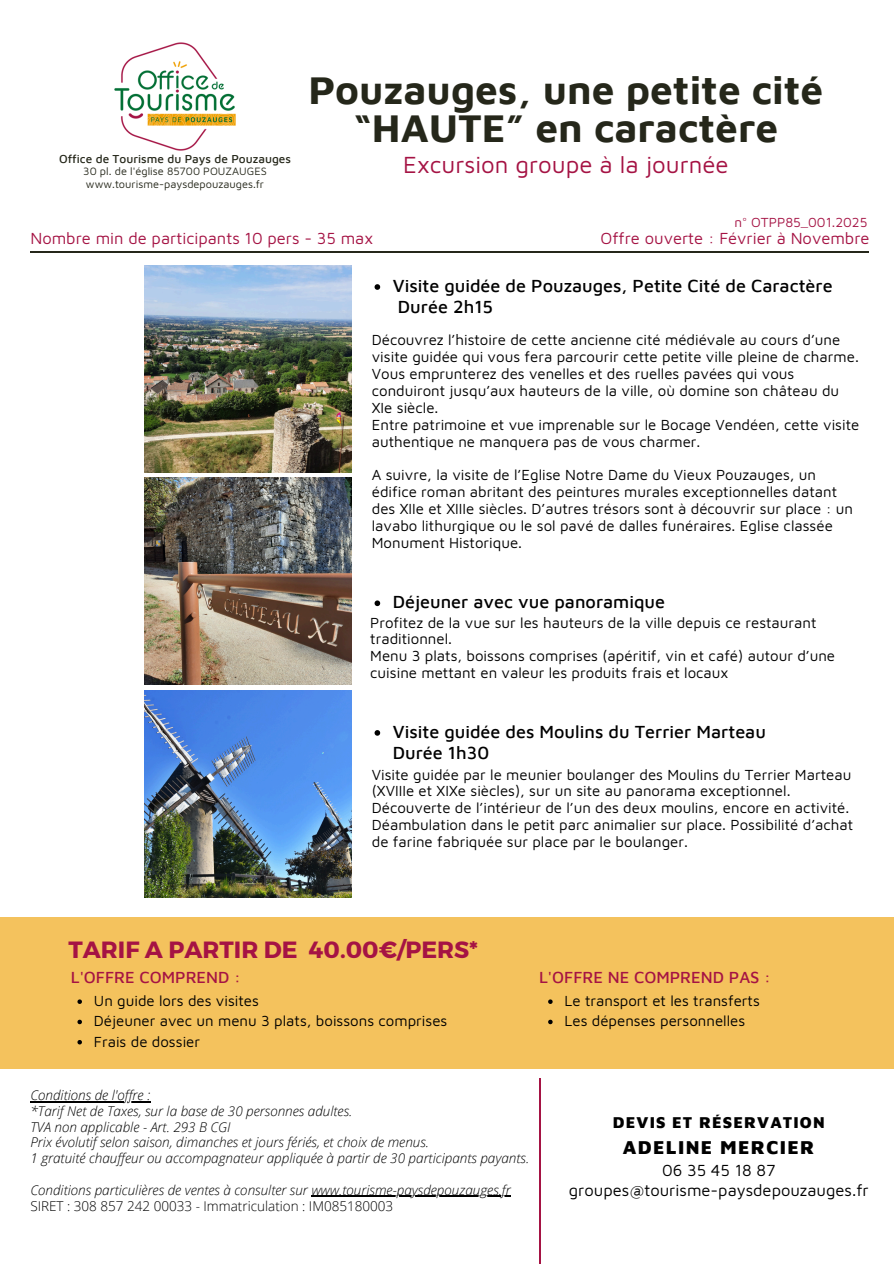
<style>
.page{position:relative;width:894px;height:1264px;background:#fff}
.page>*{position:absolute;margin:0;border:0;box-sizing:border-box;transform-origin:0 0}
.t1{font:700 40.5px/37.2px "Maven Pro";color:#25271a;text-align:center}
.t2{font:24px "Maven Pro";color:#a51344}
.t3{font:700 23.4px "Montserrat";color:#a51344}
.t4{font:900 19.05px "Maven Pro";letter-spacing:.07em;color:#000}
.t5{font:500 18px "Maven Pro";color:#000}
.t6{font:16.5px "Maven Pro";color:#a51344}
.t7{font:16.5px "Maven Pro";color:#000}
.t8{font:500 16.5px "Maven Pro";color:#a51344}
.t9{font:900 16.05px "Maven Pro";letter-spacing:.07em;color:#000}
.t10{font:15px/16.8px "Maven Pro";color:#000}
.t11{font:italic 300 13.5px "Open Sans";color:#000}
.t12{font:300 13.5px "Open Sans";color:#000}
.t13{font:13.5px "Maven Pro";color:#a51344}
.t14{font:500 11.85px "Maven Pro";color:#25271a}
.t15{font:10.95px "Maven Pro";color:#25271a}
</style>
<div class="page">
<hr style="left:30px;top:251px;width:839px;height:2px;background:#25271a">
<img style="left:114px;top:42px;width:122px;height:109px">
<hr style="left:539px;top:1077px;width:1px;height:186px;background:#a51344">
<img style="left:145px;top:265px;width:207px;height:207px">
<img style="left:145px;top:478px;width:207px;height:206px">
<div style="left:0;top:916px;width:893px;height:152px;background:#f4c25d"></div>
<img style="left:145px;top:690px;width:207px;height:207px">
<svg style="left:77px;top:999px;width:5px;height:4px"></svg>
<svg style="left:77px;top:1019px;width:5px;height:5px"></svg>
<svg style="left:77px;top:1040px;width:5px;height:4px"></svg>
<svg style="left:548px;top:999px;width:4px;height:4px"></svg>
<svg style="left:548px;top:1019px;width:4px;height:5px"></svg>
<hr style="left:30px;top:1101px;width:120px;height:1px;background:#000">
<hr style="left:311px;top:1195px;width:200px;height:1px;background:#000">
<svg style="left:374px;top:284px;width:6px;height:6px"></svg>
<svg style="left:374px;top:730px;width:6px;height:5px"></svg>
<svg style="left:374px;top:600px;width:6px;height:6px"></svg>
<h5 class="t14" style="left:59px;top:151px;width:233px">Office de Tourisme du Pays de Pouzauges</h5>
<p class="t15" style="left:83px;top:164px;width:185px">30 pl. de l'église 85700 POUZAUGES</p>
<h2 class="t15" style="left:86px;top:177px;width:180px">www.tourisme-paysdepouzauges.fr</h2>
<p class="t1" style="left:308px;top:70px;width:516px">Pouzauges, une petite cité “HAUTE” en caractère</p>
<p class="t2" style="left:403px;top:149px;width:327px">Excursion groupe à la journée</p>
<h1 class="t13" style="left:734px;top:214px;width:134px">n° OTPP85_001.2025</h1>
<h3 class="t6" style="left:30px;top:228px;width:344px">Nombre min de participants 10 pers - 35 max</h3>
<p class="t6" style="left:600px;top:228px;width:270px">Offre ouverte : Février à Novembre</p>
<p class="t5" style="left:392px;top:275px;width:441px">Visite guidée de Pouzauges, Petite Cité de Caractère</p>
<p class="t5" style="left:398px;top:296px;width:97px">Durée 2h15</p>
<p class="t10" style="left:371px;top:331px;width:488px">Découvrez l’histoire de cette ancienne cité médiévale au cours d’une visite guidée qui vous fera parcourir cette petite ville pleine de charme.<br>Vous emprunterez des venelles et des ruelles pavées qui vous conduiront jusqu’aux hauteurs de la ville, où domine son château du XIe siècle.</p>
<p class="t10" style="left:371px;top:416px;width:489px">Entre patrimoine et vue imprenable sur le Bocage Vendéen, cette visite authentique ne manquera pas de vous charmer.</p>
<p class="t10" style="left:371px;top:466px;width:482px">A suivre, la visite de l’Eglise Notre Dame du Vieux Pouzauges, un édifice roman abritant des peintures murales exceptionnelles datant des XIIe et XIIIe siècles. D’autres trésors sont à découvrir sur place : un lavabo lithurgique ou le sol pavé de dalles funéraires. Eglise classée Monument Historique.</p>
<p class="t5" style="left:392px;top:591px;width:274px">Déjeuner avec vue panoramique</p>
<p class="t10" style="left:370px;top:613px;width:447px">Profitez de la vue sur les hauteurs de la ville depuis ce restaurant traditionnel.</p>
<h4 class="t10" style="left:370px;top:647px;width:466px">Menu 3 plats, boissons comprises (apéritif, vin et café) autour d’une cuisine mettant en valeur les produits frais et locaux</h4>
<p class="t5" style="left:392px;top:720px;width:374px">Visite guidée des Moulins du Terrier Marteau</p>
<p class="t5" style="left:393px;top:742px;width:98px">Durée 1h30</p>
<p class="t10" style="left:371px;top:765px;width:483px">Visite guidée par le meunier boulanger des Moulins du Terrier Marteau (XVIIIe et XIXe siècles), sur un site au panorama exceptionnel.<br>Découverte de l’intérieur de l’un des deux moulins, encore en activité.<br>Déambulation dans le petit parc animalier sur place. Possibilité d’achat de farine fabriquée sur place par le boulanger.</p>
<p class="t3" style="left:68px;top:934px;width:411px">TARIF A PARTIR DE 40.00€/PERS*</p>
<p class="t8" style="left:71px;top:967px;width:171px">L'OFFRE COMPREND :</p>
<p class="t10" style="left:94px;top:992px;width:166px">Un guide lors des visites</p>
<p class="t10" style="left:94px;top:1012px;width:355px">Déjeuner avec un menu 3 plats, boissons comprises</p>
<p class="t10" style="left:94px;top:1032px;width:108px">Frais de dossier</p>
<h5 class="t8" style="left:539px;top:967px;width:233px">L'OFFRE NE COMPREND PAS :</h5>
<p class="t10" style="left:564px;top:992px;width:197px">Le transport et les transferts</p>
<p class="t10" style="left:564px;top:1012px;width:182px">Les dépenses personnelles</p>
<p class="t11" style="left:30px;top:1085px;width:121px">Conditions de l'offre :</p>
<p class="t11" style="left:30px;top:1101px;width:323px">*Tarif Net de Taxes, sur la base de 30 personnes adultes.</p>
<p class="t11" style="left:30px;top:1117px;width:202px">TVA non applicable - Art. 293 B CGI</p>
<p class="t11" style="left:30px;top:1133px;width:400px">Prix évolutif selon saison, dimanches et jours fériés, et choix de menus.</p>
<p class="t11" style="left:30px;top:1148px;width:500px">1 gratuité chauffeur ou accompagnateur appliquée à partir de 30 participants payants.</p>
<p class="t11" style="left:30px;top:1180px;width:481px">Conditions particulières de ventes à consulter sur www.tourisme-paysdepouzauges.fr</p>
<p class="t12" style="left:30px;top:1196px;width:364px">SIRET : 308 857 242 00033 - Immatriculation : IM085180003</p>
<p class="t9" style="left:612px;top:1112px;width:213px">DEVIS ET RÉSERVATION</p>
<p class="t4" style="left:622px;top:1135px;width:193px">ADELINE MERCIER</p>
<p class="t7" style="left:661px;top:1160px;width:115px">06 35 45 18 87</p>
<p class="t7" style="left:568px;top:1179px;width:301px">groupes@tourisme-paysdepouzauges.fr</p>
</div>
